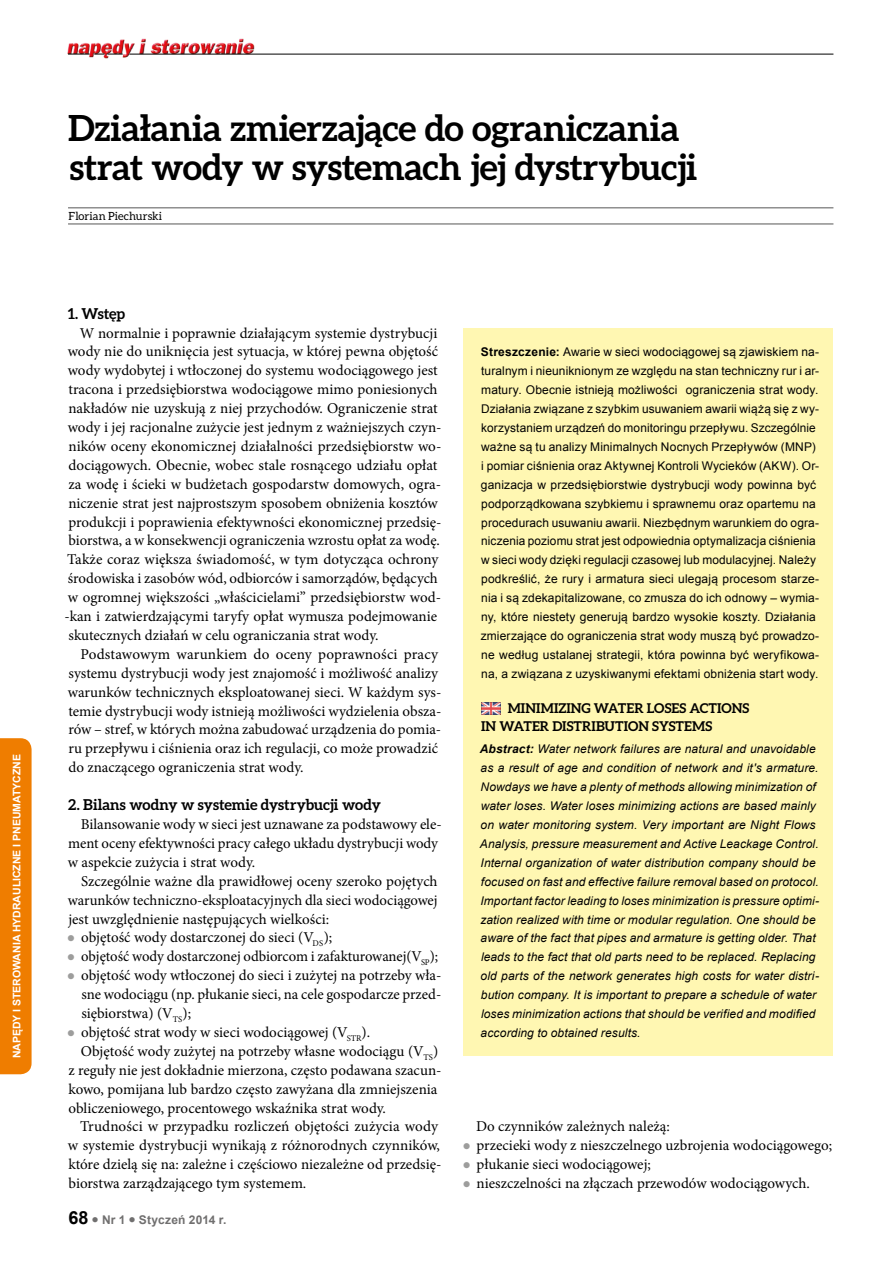
<style>
.page{position:relative;width:893px;height:1263px;background:#fff}
.page>*{position:absolute;margin:0;border:0;box-sizing:border-box;transform-origin:0 0}
.t1{font:700 36px/39px "Aleo";letter-spacing:-.01em;color:#000}
.t2{font:15px/18.9px "Minion Pro";color:#000}
.t3{font:700 15px "Aleo";letter-spacing:-.005em;color:#000}
.t4{font:700 13.5px/18.9px "Aleo";letter-spacing:.005em;color:#000}
.t5{font:12px/18.9px "Arial";letter-spacing:.01em;color:#000}
.t6{font:italic 12px/18.9px "Arial";letter-spacing:.01em;color:#000}
.t7{font:700 12px "Arial";letter-spacing:.015em;color:#706f6f}
.t8{font:11.25px "Aleo";letter-spacing:.01em;color:#000}
.t9{font:700 10.5px "Arial";color:#fff}
.s1{font-size:18px;color:#000}
.s2{font-weight:700}
</style>
<div class="page">
<img style="left:67px;top:38px;width:190px;height:21px">
<hr style="left:129px;top:54px;width:704px;height:1px;background:#000">
<svg style="left:68px;top:54px;width:55px;height:1px"></svg>
<div style="left:0;top:738px;width:32px;height:336px;background:#ef7d00"></div>
<hr style="left:68px;top:208px;width:765px;height:1px;background:#575756">
<hr style="left:68px;top:224px;width:765px;height:1px;background:#575756">
<div style="left:463px;top:328px;width:370px;height:728px;background:#fff7b2"></div>
<img style="left:482px;top:703px;width:19px;height:11px">
<p class="t9" style="left:10px;top:1058px;width:306px;rotate:-90deg">Napędy i sterowania hydrauliczne i pneumatyczne</p>
<h1 class="t1" style="left:68px;top:108px;width:631px">Działania zmierzające do ograniczania strat wody w systemach jej dystrybucji</h1>
<p class="t8" style="left:69px;top:209px;width:95px">Florian Piechurski</p>
<p class="t3" style="left:68px;top:305px;width:59px">1. Wstęp</p>
<p class="t2" style="left:64px;top:323px;width:379px;text-indent:15px">W normalnie i poprawnie działającym systemie dystrybucji wody nie do uniknięcia jest sytuacja, w której pewna objętość wody wydobytej i wtłoczonej do systemu wodociągowego jest tracona i przedsiębiorstwa wodociągowe mimo poniesionych nakładów nie uzyskują z niej przychodów. Ograniczenie strat wody i jej racjonalne zużycie jest jednym z ważniejszych czyn&shy;ników oceny ekonomicznej działalności przedsiębiorstw wo&shy;dociągowych. Obecnie, wobec stale rosnącego udziału opłat za wodę i ścieki w budżetach gospodarstw domowych, ogra&shy;niczenie strat jest najprostszym sposobem obniżenia kosztów produkcji i poprawienia efektywności ekonomicznej przedsię&shy;biorstwa, a w konsekwencji ograniczenia wzrostu opłat za wodę.<br>Także coraz większa świadomość, w tym dotycząca ochrony środowiska i zasobów wód, odbiorców i samorządów, będących w ogromnej większości „właścicielami” przedsiębiorstw wod--kan i zatwierdzającymi taryfy opłat wymusza podejmowanie skutecznych działań w celu ograniczania strat wody.</p>
<p class="t2" style="left:68px;top:645px;width:375px;text-indent:13px">Podstawowym warunkiem do oceny poprawności pracy systemu dystrybucji wody jest znajomość i możliwość analizy warunków technicznych eksploatowanej sieci. W każdym sys&shy;temie dystrybucji wody istnieją możliwości wydzielenia obsza&shy;rów – stref, w których można zabudować urządzenia do pomia&shy;ru przepływu i ciśnienia oraz ich regulacji, co może prowadzić do znaczącego ograniczenia strat wody.</p>
<p class="t3" style="left:68px;top:796px;width:314px">2. Bilans wodny w systemie dystrybucji wody</p>
<p class="t2" style="left:68px;top:815px;width:375px;text-indent:13px">Bilansowanie wody w sieci jest uznawane za podstawowy ele&shy;ment oceny efektywności pracy całego układu dystrybucji wody w aspekcie zużycia i strat wody.</p>
<p class="t2" style="left:81px;top:871px;width:358px">Szczególnie ważne dla prawidłowej oceny szeroko pojętych</p>
<p class="t2" style="left:68px;top:890px;width:371px">warunków techniczno-eksploatacyjnych dla sieci wodociągowej</p>
<p class="t2" style="left:68px;top:909px;width:262px">jest uwzględnienie następujących wielkości:</p>
<p class="t2" style="left:81px;top:928px;width:253px">objętość wody dostarczonej do sieci (V<sub>DS</sub>);</p>
<p class="t2" style="left:81px;top:947px;width:359px">objętość wody dostarczonej odbiorcom i zafakturowanej(V<sub>SP</sub>);</p>
<p class="t2" style="left:81px;top:966px;width:362px">objętość wody wtłoczonej do sieci i zużytej na potrzeby wła-</p>
<p class="t2" style="left:81px;top:985px;width:362px">sne wodociągu (np. płukanie sieci, na cele gospodarcze przed-</p>
<p class="t2" style="left:81px;top:1004px;width:111px">siębiorstwa) (V<sub>TS</sub>);</p>
<p class="t2" style="left:81px;top:1023px;width:291px">objętość strat wody w sieci wodociągowej (V<sub>STR</sub>).</p>
<p class="t2" style="left:81px;top:1042px;width:359px">Objętość wody zużytej na potrzeby własne wodociągu (V<sub>TS</sub>)</p>
<p class="t2" style="left:69px;top:1060px;width:374px">z reguły nie jest dokładnie mierzona, często podawana szacun-</p>
<p class="t2" style="left:68px;top:1079px;width:371px">kowo, pomijana lub bardzo często zawyżana dla zmniejszenia</p>
<p class="t2" style="left:68px;top:1098px;width:319px">obliczeniowego, procentowego wskaźnika strat wody.</p>
<p class="t2" style="left:80px;top:1117px;width:360px">Trudności w przypadku rozliczeń objętości zużycia wody</p>
<p class="t2" style="left:68px;top:1136px;width:374px">w systemie dystrybucji wynikają z różnorodnych czynników,</p>
<p class="t2" style="left:68px;top:1155px;width:375px">które dzielą się na: zależne i częściowo niezależne od przedsię-</p>
<p class="t2" style="left:69px;top:1174px;width:239px">biorstwa zarządzającego tym systemem.</p>
<p class="t7" style="left:68px;top:1212px;width:159px"><span class="s1">68</span> ● Nr 1 ● Styczeń 2014 r.</p>
<p class="t5" style="left:481px;top:343px;width:340px"><span class="s2">Streszczenie:</span> Awarie w sieci wodociągowej są zjawiskiem na&shy;turalnym i nieuniknionym ze względu na stan techniczny rur i ar&shy;matury. Obecnie istnieją możliwości ograniczenia strat wody.<br>Działania związane z szybkim usuwaniem awarii wiążą się z wy&shy;korzystaniem urządzeń do monitoringu przepływu. Szczególnie ważne są tu analizy Minimalnych Nocnych Przepływów (MNP) i pomiar ciśnienia oraz Aktywnej Kontroli Wycieków (AKW). Or&shy;ganizacja w przedsiębiorstwie dystrybucji wody powinna być podporządkowana szybkiemu i sprawnemu oraz opartemu na procedurach usuwaniu awarii. Niezbędnym warunkiem do ogra&shy;niczenia poziomu strat jest odpowiednia optymalizacja ciśnienia w sieci wody dzięki regulacji czasowej lub modulacyjnej. Należy podkreślić, że rury i armatura sieci ulegają procesom starze&shy;nia i są zdekapitalizowane, co zmusza do ich odnowy – wymia&shy;ny, które niestety generują bardzo wysokie koszty. Działania zmierzające do ograniczenia strat wody muszą być prowadzo&shy;ne według ustalanej strategii, która powinna być weryfikowa&shy;na, a związana z uzyskiwanymi efektami obniżenia start wody.</p>
<p class="t4" style="left:481px;top:698px;width:270px;text-indent:27px">MINIMIZING WATER LOSES ACTIONS<br>IN WATER DISTRIBUTION SYSTEMS</p>
<p class="t6" style="left:480px;top:740px;width:341px"><span class="s2">Abstract:</span> Water network failures are natural and unavoidable as a result of age and condition of network and it's armature.<br>Nowdays we have a plenty of methods allowing minimization of water loses. Water loses minimizing actions are based mainly on water monitoring system. Very important are Night Flows Analysis, pressure measurement and Active Leackage Control.<br>Internal organization of water distribution company should be focused on fast and effective failure removal based on protocol.<br>Important factor leading to loses minimization is pressure optimi&shy;zation realized with time or modular regulation. One should be aware of the fact that pipes and armature is getting older. That leads to the fact that old parts need to be replaced. Replacing old parts of the network generates high costs for water distri&shy;bution company. It is important to prepare a schedule of water loses minimization actions that should be verified and modified according to obtained results.</p>
<p class="t2" style="left:476px;top:1117px;width:358px">Do czynników zależnych należą:<br>przecieki wody z nieszczelnego uzbrojenia wodociągowego; płukanie sieci wodociągowej;<br>nieszczelności na złączach przewodów wodociągowych.</p>
</div>
